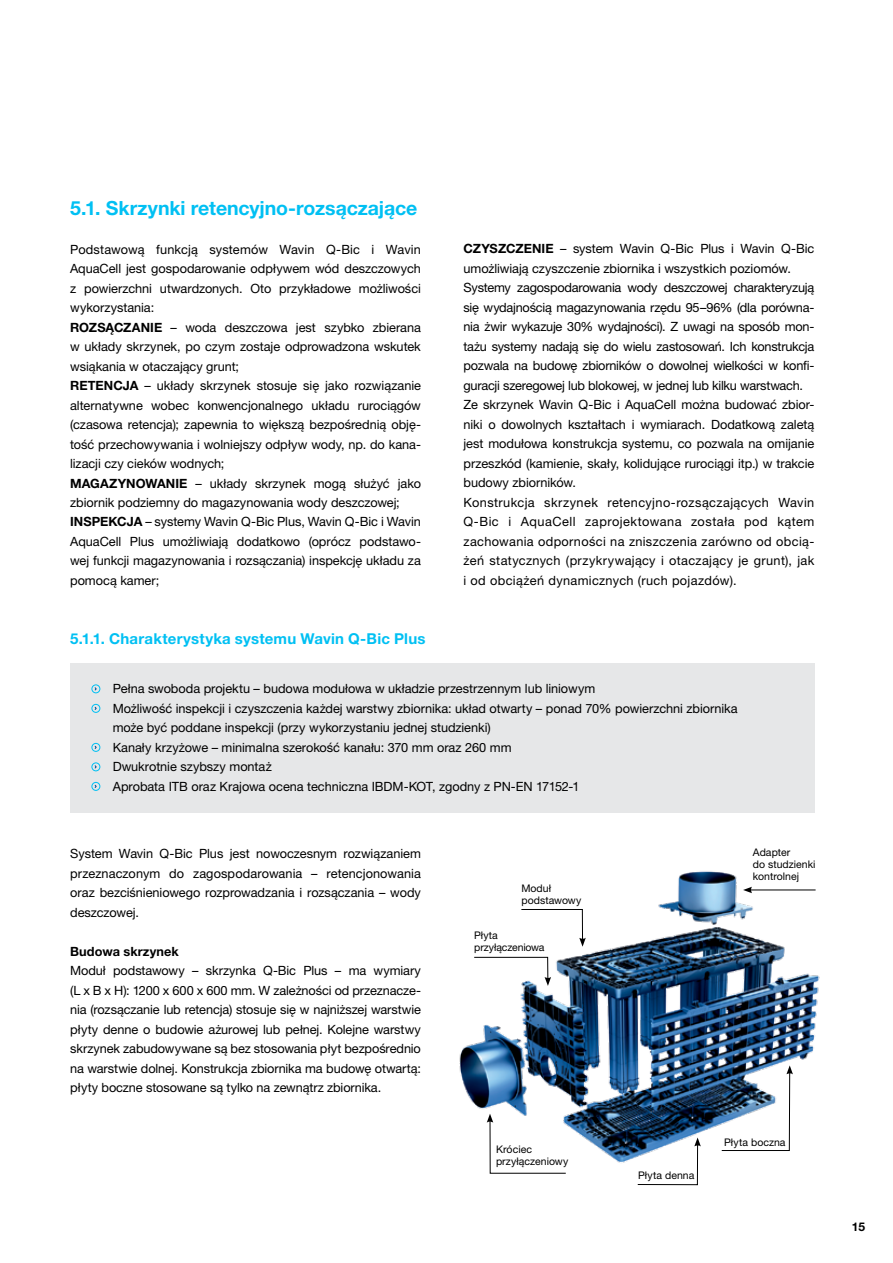
<style>
.page{position:relative;width:893px;height:1263px;background:#fff}
.page>*{position:absolute;margin:0;border:0;box-sizing:border-box;transform-origin:0 0}
.t1{font:700 19.5px "Helvetica Neue LT Pro";letter-spacing:-.005em;color:#00c0f3}
.t2{font:700 15px "Helvetica Neue LT Pro";letter-spacing:.015em;color:#00c0f3}
.t3{font:12.75px/19.5px "Helvetica Neue LT Pro";letter-spacing:-.005em;color:#000}
.t4{font:700 12.75px "Helvetica Neue LT Pro";letter-spacing:.005em;color:#000}
.t5{font:700 12px "Helvetica Neue LT Pro";color:#000}
.t6{font:10.5px/12px "Helvetica Neue LT Pro";color:#000}
.s1{font-weight:700}
</style>
<div class="page">
<div style="left:70px;top:663px;width:744px;height:149px;background:#e6e7e8"></div>
<div style="left:91px;top:684px;width:9px;height:9px;border:1px solid #00c0f3;border-radius:50%"></div>
<div style="left:91px;top:704px;width:9px;height:9px;border:1px solid #00c0f3;border-radius:50%"></div>
<div style="left:91px;top:743px;width:9px;height:9px;border:1px solid #00c0f3;border-radius:50%"></div>
<div style="left:91px;top:762px;width:9px;height:9px;border:1px solid #00c0f3;border-radius:50%"></div>
<div style="left:91px;top:782px;width:9px;height:9px;border:1px solid #00c0f3;border-radius:50%"></div>
<img style="left:459px;top:871px;width:361px;height:292px">
<svg style="left:721px;top:1065px;width:72px;height:86px"></svg>
<svg style="left:637px;top:1137px;width:64px;height:48px"></svg>
<svg style="left:521px;top:909px;width:65px;height:38px"></svg>
<svg style="left:474px;top:957px;width:77px;height:29px"></svg>
<svg style="left:487px;top:1114px;width:79px;height:59px"></svg>
<hr style="left:750px;top:890px;width:66px;height:1px;background:#000">
<svg style="left:743px;top:887px;width:9px;height:6px"></svg>
<h1 class="t1" style="left:70px;top:195px;width:349px">5.1. Skrzynki retencyjno-rozsączające</h1>
<p class="t3" style="left:70px;top:239px;width:352px">Podstawową funkcją systemów Wavin Q-Bic i Wavin AquaCell jest gospodarowanie odpływem wód deszczowych z powierzchni utwardzonych. Oto przykładowe możliwości wykorzystania:<br><span class="s1">ROZSĄCZANIE</span> – woda deszczowa jest szybko zbierana w układy skrzynek, po czym zostaje odprowadzona wskutek wsiąkania w otaczający grunt;<br><span class="s1">RETENCJA</span> – układy skrzynek stosuje się jako rozwiązanie alternatywne wobec konwencjonalnego układu rurociągów (czasowa retencja); zapewnia to większą bezpośrednią obję&shy;tość przechowywania i wolniejszy odpływ wody, np. do kana&shy;lizacji czy cieków wodnych;<br><span class="s1">MAGAZYNOWANIE</span> – układy skrzynek mogą służyć jako zbiornik podziemny do magazynowania wody deszczowej; <span class="s1">INSPEKCJA</span> – systemy Wavin Q-Bic Plus, Wavin Q-Bic i Wavin AquaCell Plus umożliwiają dodatkowo (oprócz podstawo&shy;wej funkcji magazynowania i rozsączania) inspekcję układu za pomocą kamer;</p>
<p class="t3" style="left:463px;top:239px;width:352px"><span class="s1">CZYSZCZENIE</span> – system Wavin Q-Bic Plus i Wavin Q-Bic umożliwiają czyszczenie zbiornika i wszystkich poziomów.<br>Systemy zagospodarowania wody deszczowej charakteryzują się wydajnością magazynowania rzędu 95–96% (dla porówna&shy;nia żwir wykazuje 30% wydajności). Z uwagi na sposób mon&shy;tażu systemy nadają się do wielu zastosowań. Ich konstrukcja pozwala na budowę zbiorników o dowolnej wielkości w konfi&shy;guracji szeregowej lub blokowej, w jednej lub kilku warstwach.<br>Ze skrzynek Wavin Q-Bic i AquaCell można budować zbior&shy;niki o dowolnych kształtach i wymiarach. Dodatkową zaletą jest modułowa konstrukcja systemu, co pozwala na omijanie przeszkód (kamienie, skały, kolidujące rurociągi itp.) w trakcie budowy zbiorników.<br>Konstrukcja skrzynek retencyjno-rozsączających Wavin Q-Bic i AquaCell zaprojektowana została pod kątem zachowania odporności na zniszczenia zarówno od obcią&shy;żeń statycznych (przykrywający i otaczający je grunt), jak i od obciążeń dynamicznych (ruch pojazdów).</p>
<p class="t2" style="left:70px;top:629px;width:357px">5.1.1. Charakterystyka systemu Wavin Q-Bic Plus</p>
<p class="t3" style="left:113px;top:679px;width:626px">Pełna swoboda projektu – budowa modułowa w układzie przestrzennym lub liniowym<br>Możliwość inspekcji i czyszczenia każdej warstwy zbiornika: układ otwarty – ponad 70% powierzchni zbiornika może być poddane inspekcji (przy wykorzystaniu jednej studzienki)<br>Kanały krzyżowe – minimalna szerokość kanału: 370 mm oraz 260 mm<br>Dwukrotnie szybszy montaż<br>Aprobata ITB oraz Krajowa ocena techniczna IBDM-KOT, zgodny z PN-EN 17152-1</p>
<p class="t3" style="left:70px;top:844px;width:352px;text-align:justify">System Wavin Q-Bic Plus jest nowoczesnym rozwiązaniem przeznaczonym do zagospodarowania – retencjonowania oraz bezciśnieniowego rozprowadzania i rozsączania – wody deszczowej.</p>
<p class="t4" style="left:70px;top:943px;width:110px">Budowa skrzynek</p>
<p class="t3" style="left:70px;top:961px;width:352px;text-align:justify">Moduł podstawowy – skrzynka Q-Bic Plus – ma wymiary (L x B x H): 1200 x 600 x 600 mm. W zależności od przeznacze&shy;nia (rozsączanie lub retencja) stosuje się w najniższej warstwie płyty denne o budowie ażurowej lub pełnej. Kolejne warstwy skrzynek zabudowywane są bez stosowania płyt bezpośrednio na warstwie dolnej. Konstrukcja zbiornika ma budowę otwartą: płyty boczne stosowane są tylko na zewnątrz zbiornika.</p>
<p class="t6" style="left:521px;top:882px;width:62px">Moduł podstawowy</p>
<p class="t6" style="left:474px;top:929px;width:72px">Płyta przyłączeniowa</p>
<p class="t6" style="left:753px;top:846px;width:64px">Adapter<br>do studzienki kontrolnej</p>
<p class="t6" style="left:496px;top:1143px;width:74px">Króciec przyłączeniowy</p>
<p class="t6" style="left:638px;top:1169px;width:58px">Płyta denna</p>
<p class="t6" style="left:724px;top:1136px;width:63px">Płyta boczna</p>
<p class="t5" style="left:852px;top:1219px;width:15px">15</p>
</div>
